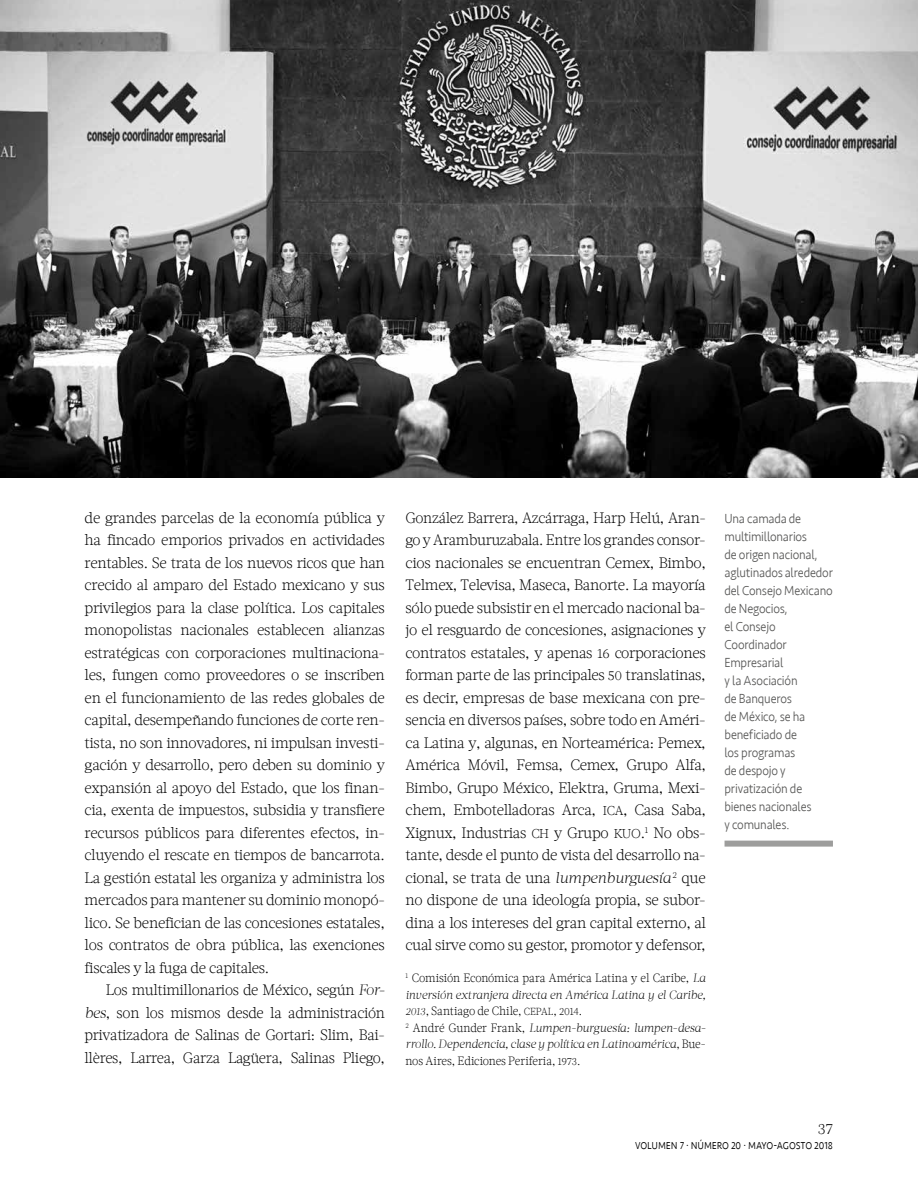
<style>
.page{position:relative;width:918px;height:1188px;background:#fff}
.page>*{position:absolute;margin:0;border:0;box-sizing:border-box;transform-origin:0 0}
.t1{font:300 15px/22.5px "Acta W01";letter-spacing:-.02em;color:#000;text-align:justify}
.t2{font:300 13.5px/18px "Seravek";letter-spacing:-.015em;color:#575756;scale:.91 1}
.t3{font:300 13.5px "Seravek";letter-spacing:-.015em;color:#000;scale:.8 1}
.t4{font:italic 300 12px/16.5px "Acta W01";letter-spacing:-.015em;color:#000;scale:.95 1}
.s1{font-style:italic}
.s2{font-size:13.2px}
.s3{font-family:"Acta W01 Light SC850";font-weight:400;font-size:12.75px}
.s4{font-style:normal}
.s5{font-size:10.5px}
.s6{font-family:"Acta W01 Light SC850";font-weight:400;font-style:normal;font-size:10.2px}
.s7{font-style:normal;font-size:10.5px}
</style>
<div class="page">
<img style="left:0;top:0;width:918px;height:478px">
<div style="left:725px;top:841px;width:108px;height:6px;background:#9d9d9c"></div>
<p class="t1" style="left:85px;top:506px;width:302px">de grandes parcelas de la economía pública y ha fincado emporios privados en actividades rentables. Se trata de los nuevos ricos que han crecido al amparo del Estado mexicano y sus privilegios para la clase política. Los capitales monopolistas nacionales establecen alianzas estratégicas con corporaciones multinaciona&shy;les, fungen como proveedores o se inscriben en el funcionamiento de las redes globales de capital, desempeñando funciones de corte ren&shy;tista, no son innovadores, ni impulsan investi&shy;gación y desarrollo, pero deben su dominio y expansión al apoyo del Estado, que los finan&shy;cia, exenta de impuestos, subsidia y transfiere recursos públicos para diferentes efectos, in&shy;cluyendo el rescate en tiempos de bancarrota.<br>La gestión estatal les organiza y administra los mercados para mantener su dominio monopó&shy;lico. Se benefician de las concesiones estatales, los contratos de obra pública, las exenciones fiscales y la fuga de capitales.</p>
<p class="t1" style="left:85px;top:979px;width:302px;text-indent:21px">Los multimillonarios de México, según <span class="s1">For&shy;bes</span>, son los mismos desde la administración privatizadora de Salinas de Gortari: Slim, Bai&shy;llères, Larrea, Garza Lagüera, Salinas Pliego,</p>
<p class="t1" style="left:406px;top:506px;width:302px">González Barrera, Azcárraga, Harp Helú, Aran&shy;go y Aramburuzabala. Entre los grandes consor&shy;cios nacionales se encuentran Cemex, Bimbo, Telmex, Televisa, Maseca, Banorte. La mayoría sólo puede subsistir en el mercado nacional ba&shy;jo el resguardo de concesiones, asignaciones y contratos estatales, y apenas <span class="s2">16</span> corporaciones forman parte de las principales <span class="s2">50</span> translatinas, es decir, empresas de base mexicana con pre&shy;sencia en diversos países, sobre todo en Améri&shy;ca Latina y, algunas, en Norteamérica: Pemex, América Móvil, Femsa, Cemex, Grupo Alfa, Bimbo, Grupo México, Elektra, Gruma, Mexi&shy;chem, Embotelladoras Arca, <span class="s3">ICA</span>, Casa Saba, Xignux, Industrias <span class="s3">CH</span> y Grupo <span class="s3">KUO</span>.<sup>1</sup> No obs&shy;tante, desde el punto de vista del desarrollo na&shy;cional, se trata de una <span class="s1">lumpenburguesía</span> <sup>2</sup> que no dispone de una ideología propia, se subor&shy;dina a los intereses del gran capital externo, al cual sirve como su gestor, promotor y defensor,</p>
<p class="t4" style="left:406px;top:970px;width:318px"><sup>1</sup> <span class="s4">Comisión Económica para América Latina y el Caribe,</span> La inversión extranjera directa en América Latina y el Caribe, <span class="s5">2013</span><span class="s4">, Santiago de Chile,</span> <span class="s6">CEPAL</span><span class="s4">,</span> <span class="s7">2014</span><span class="s4">.<br></span><sup>2</sup> <span class="s4">André Gunder Frank,</span> Lumpen-burguesía: lumpen-desa&shy;rrollo. Dependencia, clase y política en Latinoamérica<span class="s4">, Bue&shy;nos Aires, Ediciones Periferia,</span> <span class="s7">1973</span><span class="s4">.</span></p>
<p class="t2" style="left:725px;top:510px;width:121px">Una camada de multimillonarios<br>de origen nacional, aglutinados alrededor del Consejo Mexicano de Negocios,<br>el Consejo<br>Coordinador<br>Empresarial<br>y la Asociación<br>de Banqueros<br>de México, se ha beneficiado de<br>los programas<br>de despojo y privatización de bienes nacionales<br>y comunales.</p>
<p class="t1" style="left:818px;top:1117px;width:17px">37</p>
<p class="t3" style="left:635px;top:1137px;width:249px">volumen 7 · número 20 · mayo-agosto 2018</p>
</div>
